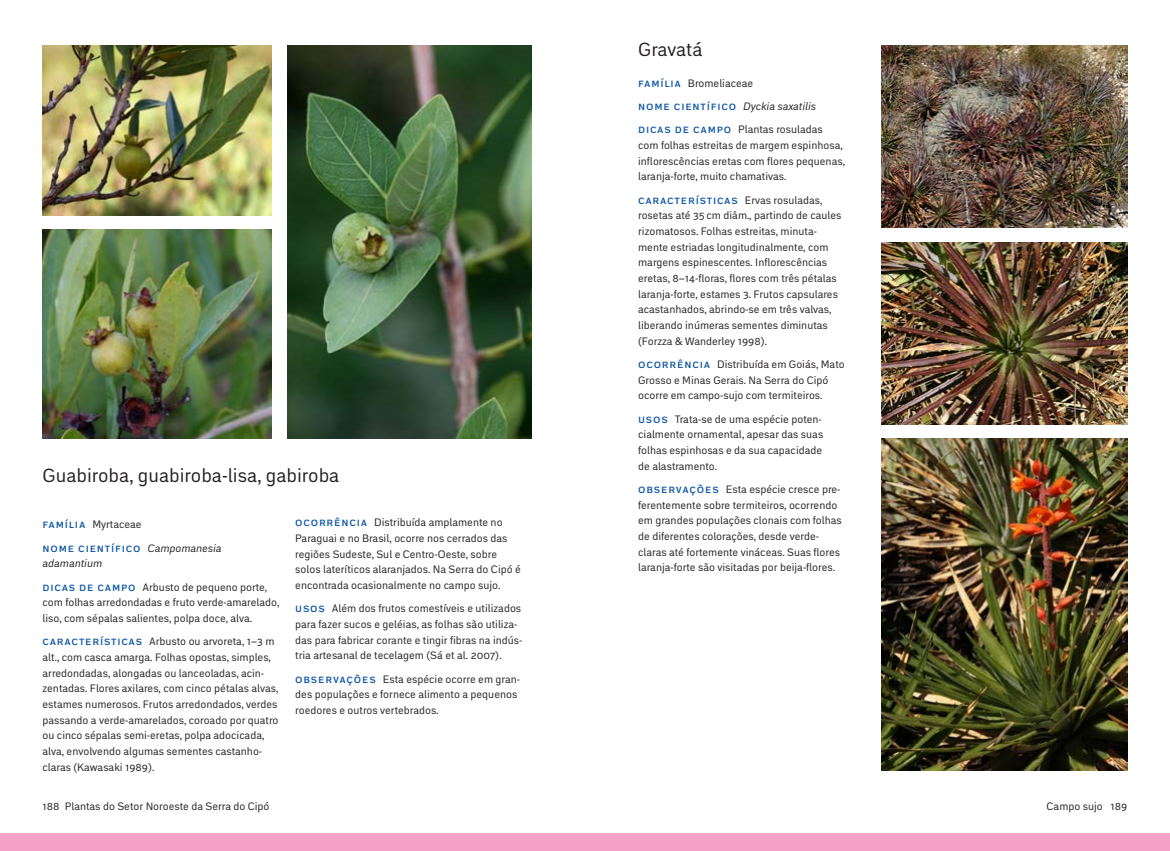
<style>
.page{position:relative;width:1170px;height:851px;background:#fff}
.page>*{position:absolute;margin:0;border:0;box-sizing:border-box;transform-origin:0 0}
.Heading_Species{font:18.75px "Embarcadero MVB Pro";color:#231f20}
.Text_Runin{font:10.62px/15.6px "Embarcadero MVB Pro";color:#231f20}
.Text_Runin-2{font:italic 10.62px/15.6px "Embarcadero MVB Pro";color:#231f20}
.s1{font-weight:500;color:#0551a4}
.s2{font-weight:500;font-style:normal;color:#0551a4}
</style>
<div class="page">
<img style="left:881px;top:242px;width:246px;height:182px">
<img style="left:881px;top:46px;width:246px;height:182px">
<img style="left:881px;top:438px;width:246px;height:332px">
<img style="left:43px;top:46px;width:228px;height:169px">
<img style="left:287px;top:46px;width:244px;height:392px">
<img style="left:43px;top:229px;width:228px;height:209px">
<div style="left:0;top:833px;width:1169px;height:17px;background:#f4a1c7"></div>
<p class="Heading_Species" style="left:43px;top:462px;width:298px">Guabiroba, guabiroba-lisa, gabiroba</p>
<p class="Text_Runin" style="left:295px;top:514px;width:227px"><span class="s1">O CORRÊNCIA</span> Distribuída amplamente no Paraguai e no Brasil, ocorre nos cerrados das regiões Sudeste, Sul e Centro-Oeste, sobre solos lateríticos alaranjados. Na Serra do Cipó é encontrada ocasionalmente no campo sujo.</p>
<p class="Text_Runin" style="left:295px;top:600px;width:229px"><span class="s1">U SOS</span> Além dos frutos comestíveis e utilizados para fazer sucos e geléias, as folhas são utiliza&shy;das para fabricar corante e tingir fibras na indús&shy;tria artesanal de tecelagem (Sá et al. 2007).</p>
<p class="Text_Runin" style="left:295px;top:670px;width:226px"><span class="s1">O BSE RVAÇÕE S</span> Esta espécie ocorre em gran&shy;des populações e fornece alimento a pequenos roedores e outros vertebrados.</p>
<p class="Text_Runin" style="left:43px;top:516px;width:101px"><span class="s1">FAMÍLIA</span> Myrtaceae</p>
<p class="Text_Runin-2" style="left:43px;top:539px;width:180px"><span class="s2">N OME CIE NTÍF ICO</span> Campomanesia adamantium</p>
<p class="Text_Runin" style="left:43px;top:578px;width:238px"><span class="s1">D ICAS DE CAMPO</span> Arbusto de pequeno porte, com folhas arredondadas e fruto verde-amarelado, liso, com sépalas salientes, polpa doce, alva.</p>
<p class="Text_Runin" style="left:43px;top:633px;width:237px"><span class="s1">CARACTE RÍSTICAS</span> Arbusto ou arvoreta, 1–3 m alt., com casca amarga. Folhas opostas, simples, arredondadas, alongadas ou lanceoladas, acin&shy;zentadas. Flores axilares, com cinco pétalas alvas, estames numerosos. Frutos arredondados, verdes passando a verde-amarelados, coroado por quatro ou cinco sépalas semi-eretas, polpa adocicada, alva, envolvendo algumas sementes castanho&shy;claras (Kawasaki 1989).</p>
<p class="Heading_Species" style="left:638px;top:36px;width:66px">Gravatá</p>
<p class="Text_Runin" style="left:638px;top:75px;width:117px"><span class="s1">FAMÍLIA</span> Bromeliaceae</p>
<p class="Text_Runin-2" style="left:638px;top:98px;width:179px"><span class="s2">N OME CIE NTÍF ICO</span> Dyckia saxatilis</p>
<p class="Text_Runin" style="left:638px;top:121px;width:208px"><span class="s1">D ICAS DE CAMPO</span> Plantas rosuladas com folhas estreitas de margem espinhosa, inflorescências eretas com flores pequenas, laranja-forte, muito chamativas.</p>
<p class="Text_Runin" style="left:638px;top:192px;width:205px"><span class="s1">CARACTE RÍSTICAS</span> Ervas rosuladas, rosetas até 35 cm diâm., partindo de caules rizomatosos. Folhas estreitas, minuta&shy;mente estriadas longitudinalmente, com margens espinescentes. Inflorescências eretas, 8–14-floras, flores com três pétalas laranja-forte, estames 3. Frutos capsulares acastanhados, abrindo-se em três valvas, liberando inúmeras sementes diminutas (Forzza &amp; Wanderley 1998).</p>
<p class="Text_Runin" style="left:638px;top:356px;width:208px"><span class="s1">O CORRÊNCIA</span> Distribuída em Goiás, Mato<br>Grosso e Minas Gerais. Na Serra do Cipó ocorre em campo-sujo com termiteiros.</p>
<p class="Text_Runin" style="left:638px;top:411px;width:187px"><span class="s1">U SOS</span> Trata-se de uma espécie poten&shy;cialmente ornamental, apesar das suas folhas espinhosas e da sua capacidade de alastramento.</p>
<p class="Text_Runin" style="left:638px;top:481px;width:205px"><span class="s1">O BSE RVAÇÕE S</span> Esta espécie cresce pre&shy;ferentemente sobre termiteiros, ocorrendo em grandes populações clonais com folhas de diferentes colorações, desde verde&shy;claras até fortemente vináceas. Suas flores laranja-forte são visitadas por beija-flores.</p>
<p class="Text_Runin" style="left:43px;top:797px;width:228px">188 Plantas do Setor Noroeste da Serra do Cipó</p>
<p class="Text_Runin" style="left:1046px;top:797px;width:82px">Campo sujo 189</p>
</div>
